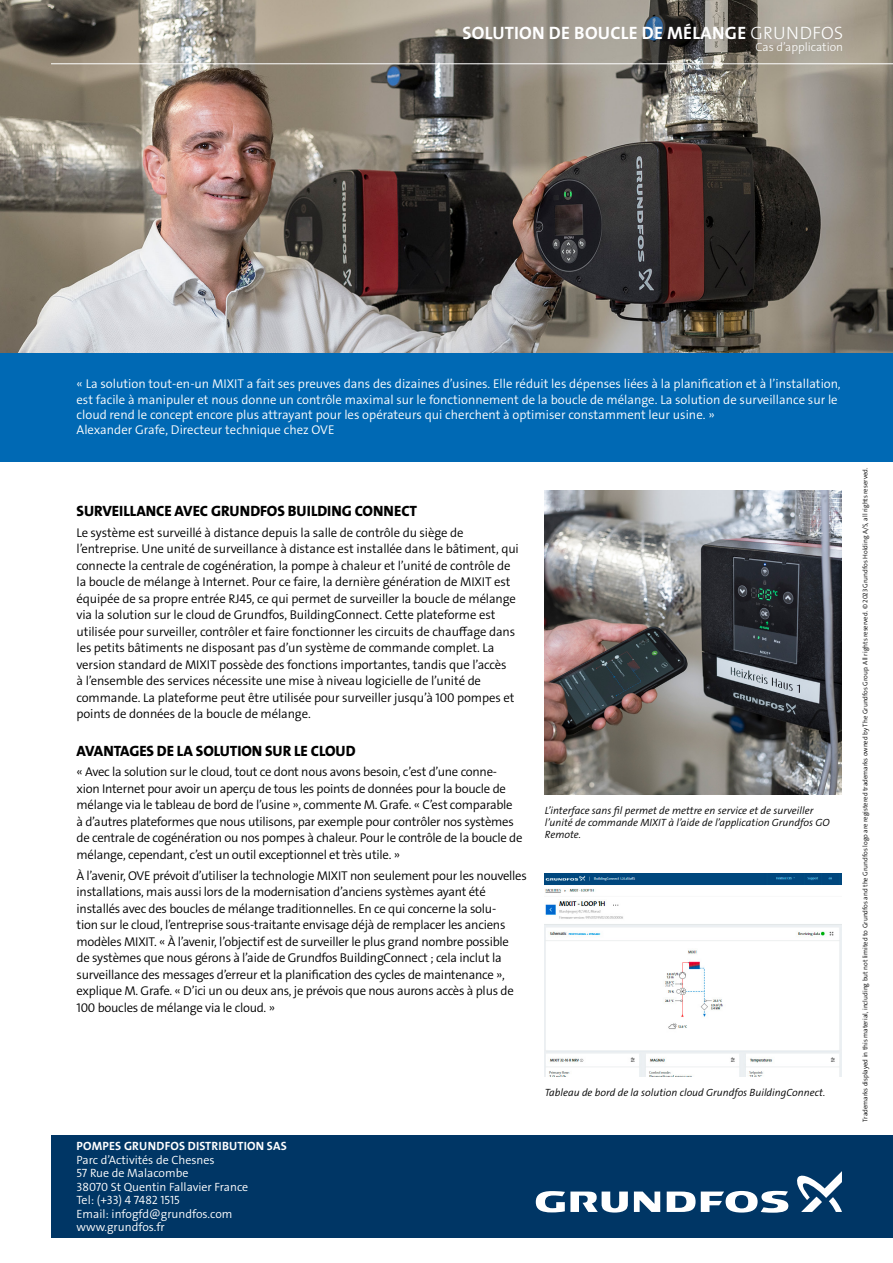
<style>
.page{position:relative;width:893px;height:1263px;background:#fff}
.page>*{position:absolute;margin:0;border:0;box-sizing:border-box;transform-origin:0 0}
.t1{font:18px "Grundfos The Sans V2 OT 7 B";letter-spacing:.015em;color:#fff}
.t2{font:15px "Grundfos The Sans V2 OT 8 XB";letter-spacing:-.005em;color:#000}
.t3{font:12.75px/16.5px "Grundfos The Sans V2 OT 4 SL";letter-spacing:-.02em;color:#000}
.t4{font:12.75px/15.3px "Grundfos The Sans V2 OT 4 SL";color:#fff}
.t5{font:12px/13.5px "Grundfos The Sans V2 OT 4 SL";color:#fff}
.t6{font:12px "Grundfos The Sans V2 OT 7 B";letter-spacing:.015em;color:#fff}
.t7{font:12px "Grundfos The Sans V2 OT 3 L";color:#fff}
.t8{font:10.5px/12px "Grundfos The Sans V2 OT 4 SL Italic";color:#000}
.t9{font:6.75px "Grundfos The Sans V2 OT 4 SL";color:#000}
.s1{font-family:"Grundfos The Sans V2 OT 3 L"}
</style>
<div class="page">
<img style="left:0;top:0;width:893px;height:353px">
<div style="left:51px;top:1135px;width:842px;height:102px;background:#003665"></div>
<svg style="left:634px;top:1191px;width:26px;height:21px"></svg>
<svg style="left:536px;top:1191px;width:92px;height:21px"></svg>
<svg style="left:667px;top:1191px;width:121px;height:22px"></svg>
<svg style="left:797px;top:1171px;width:45px;height:41px"></svg>
<div style="left:0;top:353px;width:893px;height:108px;background:#0069b4"></div>
<img style="left:545px;top:873px;width:297px;height:204px">
<img style="left:545px;top:490px;width:297px;height:304px">
<hr style="left:51px;top:63px;width:842px;height:1px;background:#fff">
<h1 class="t1" style="left:462px;top:21px;width:382px">SOLUTION DE BOUCLE DE MÉLANGE <span class="s1">GRUNDFOS</span></h1>
<p class="t7" style="left:755px;top:39px;width:89px">Cas d’application</p>
<p class="t4" style="left:77px;top:376px;width:766px">« La solution tout-en-un MIXIT a fait ses preuves dans des dizaines d’usines. Elle réduit les dépenses liées à la planification et à l’installation, est facile à manipuler et nous donne un contrôle maximal sur le fonctionnement de la boucle de mélange. La solution de surveillance sur le cloud rend le concept encore plus attrayant pour les opérateurs qui cherchent à optimiser constamment leur usine. »<br>Alexander Grafe, Directeur technique chez OVE</p>
<p class="t2" style="left:77px;top:501px;width:342px">SURVEILLANCE AVEC GRUNDFOS BUILDING CONNECT</p>
<p class="t3" style="left:77px;top:524px;width:444px">Le système est surveillé à distance depuis la salle de contrôle du siège de l’entreprise. Une unité de surveillance à distance est installée dans le bâtiment, qui connecte la centrale de cogénération, la pompe à chaleur et l’unité de contrôle de la boucle de mélange à Internet. Pour ce faire, la dernière génération de MIXIT est équipée de sa propre entrée RJ45, ce qui permet de surveiller la boucle de mélange via la solution sur le cloud de Grundfos, BuildingConnect. Cette plateforme est utilisée pour surveiller, contrôler et faire fonctionner les circuits de chauffage dans les petits bâtiments ne disposant pas d’un système de commande complet. La version standard de MIXIT possède des fonctions importantes, tandis que l’accès<br>à l’ensemble des services nécessite une mise à niveau logicielle de l’unité de commande. La plateforme peut être utilisée pour surveiller jusqu’à 100 pompes et points de données de la boucle de mélange.</p>
<p class="t2" style="left:77px;top:741px;width:281px">AVANTAGES DE LA SOLUTION SUR LE CLOUD</p>
<p class="t3" style="left:77px;top:764px;width:447px">« Avec la solution sur le cloud, tout ce dont nous avons besoin, c’est d’une conne&shy;xion Internet pour avoir un aperçu de tous les points de données pour la boucle de mélange via le tableau de bord de l’usine », commente M. Grafe. « C’est comparable à d’autres plateformes que nous utilisons, par exemple pour contrôler nos systèmes de centrale de cogénération ou nos pompes à chaleur. Pour le contrôle de la boucle de mélange, cependant, c’est un outil exceptionnel et très utile. »</p>
<p class="t3" style="left:77px;top:867px;width:452px">À l’avenir, OVE prévoit d’utiliser la technologie MIXIT non seulement pour les nouvelles installations, mais aussi lors de la modernisation d’anciens systèmes ayant été installés avec des boucles de mélange traditionnelles. En ce qui concerne la solu-<br>tion sur le cloud, l’entreprise sous-traitante envisage déjà de remplacer les anciens modèles MIXIT. « À l’avenir, l’objectif est de surveiller le plus grand nombre possible<br>de systèmes que nous gérons à l’aide de Grundfos BuildingConnect ; cela inclut la surveillance des messages d’erreur et la planification des cycles de maintenance », explique M. Grafe. « D’ici un ou deux ans, je prévois que nous aurons accès à plus de 100 boucles de mélange via le cloud. »</p>
<p class="t8" style="left:545px;top:804px;width:286px">L’interface sans fil permet de mettre en service et de surveiller l’unité de commande MIXIT à l’aide de l’application Grundfos GO<br>Remote.</p>
<p class="t6" style="left:77px;top:1139px;width:212px">POMPES GRUNDFOS DISTRIBUTION SAS</p>
<p class="t5" style="left:77px;top:1153px;width:173px">Parc d’Activités de Chesnes<br>57 Rue de Malacombe<br>38070 St Quentin Fallavier France<br>Tel: (+33) 4 7482 1515<br>Email: infogfd@grundfos.com www.grundfos.fr</p>
<p class="t8" style="left:545px;top:1087px;width:282px">Tableau de bord de la solution cloud Grundfos BuildingConnect.</p>
<p class="t9" style="left:861px;top:1122px;width:656px;rotate:-90deg">Trademarks displayed in this material, including but not limited to Grundfos and the Grundfos logo are registered trademarks owned by The Grundfos Group. All rights reserved. © 2023 Grundfos Holding A/S, all rights reserved.</p>
</div>
